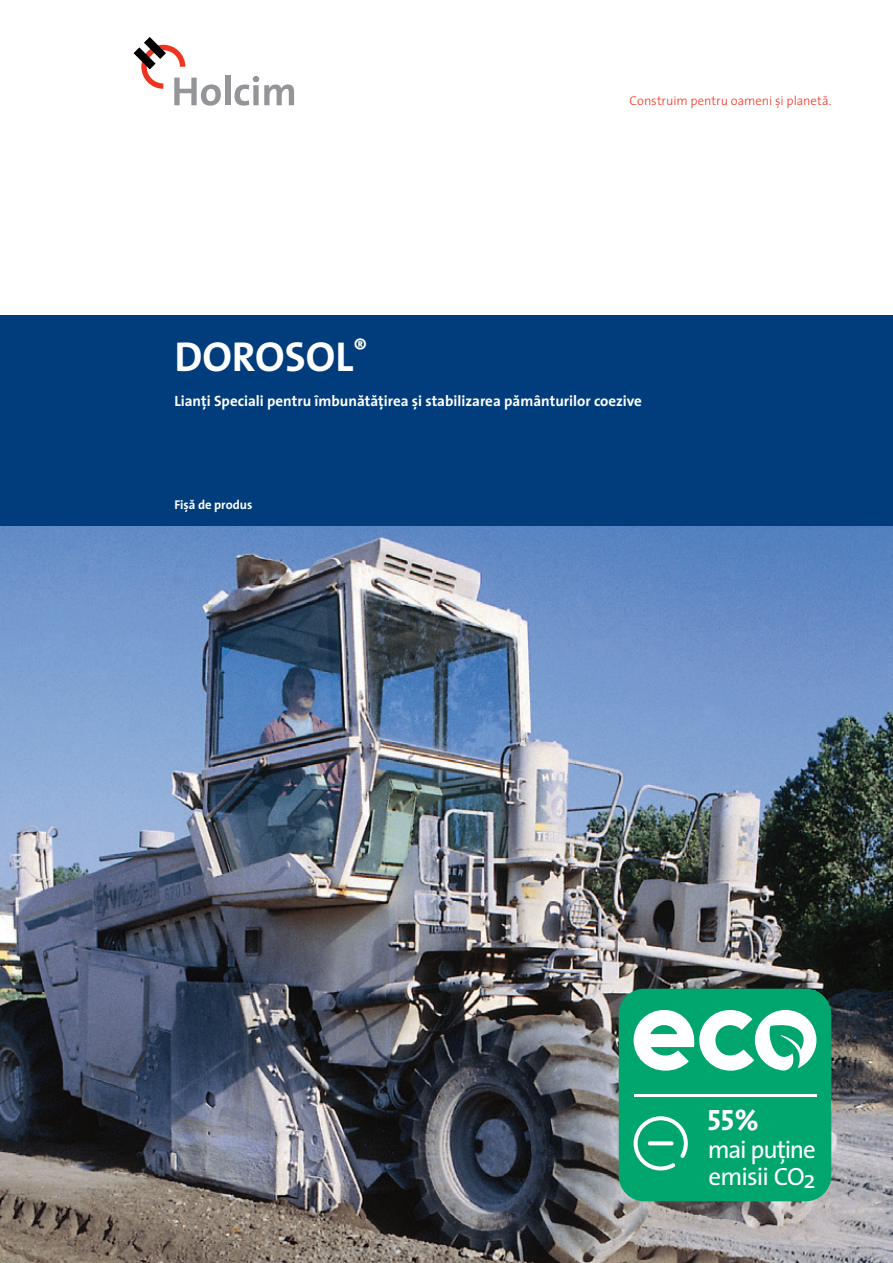
<style>
.page{position:relative;width:893px;height:1263px;background:#fff}
.page>*{position:absolute;margin:0;border:0;box-sizing:border-box;transform-origin:0 0}
.Cover_Title{font:42px "The Sans R Bold";color:#fff}
.t1{font:29.55px "The Sans Bold Caps";color:#fff}
.t2{font:25.05px/27.3px "The Sans R Plain";letter-spacing:-.04em;color:#fff}
.Cover_Subtitle{font:15px "The Sans R Bold";color:#fff}
.Country_Tagline{font:12.75px "The Sans R Light";color:#ef3522}
.t3{font:12.75px "The Sans R Bold";letter-spacing:-.005em;color:#fff}
</style>
<div class="page">
<div style="left:225px;top:75px;width:5px;height:30px;background:#939598"></div>
<svg style="left:235px;top:76px;width:59px;height:30px"></svg>
<svg style="left:134px;top:45px;width:87px;height:61px"></svg>
<svg style="left:145px;top:38px;width:20px;height:20px"></svg>
<div style="left:145px;top:38px;width:20px;height:20px;border:1px solid #000001;border-radius:5px"></div>
<img style="left:0;top:526px;width:893px;height:737px">
<div style="left:0;top:316px;width:893px;height:210px;background:#013d7d"></div>
<div style="left:619px;top:989px;width:212px;height:212px;background:#00a66e;border-radius:26px"></div>
<svg style="left:634px;top:1010px;width:182px;height:61px"></svg>
<hr style="left:634px;top:1094px;width:182px;height:2px;background:#fff">
<svg style="left:634px;top:1116px;width:54px;height:54px"></svg>
<p class="Country_Tagline" style="left:630px;top:90px;width:203px">Construim pentru oameni æi planetã.</p>
<p class="Cover_Title" style="left:174px;top:321px;width:194px">DOROSOL<sup>®</sup></p>
<p class="Cover_Subtitle" style="left:174px;top:389px;width:469px">Lianøi Speciali pentru îmbunãtãøirea æi stabilizarea pãmânturilor coezive</p>
<p class="t3" style="left:174px;top:494px;width:80px">Fiæã de produs</p>
<p class="t1" style="left:707px;top:1095px;width:53px">55%</p>
<p class="t2" style="left:708px;top:1135px;width:110px">mai puøine emisii CO2</p>
</div>
